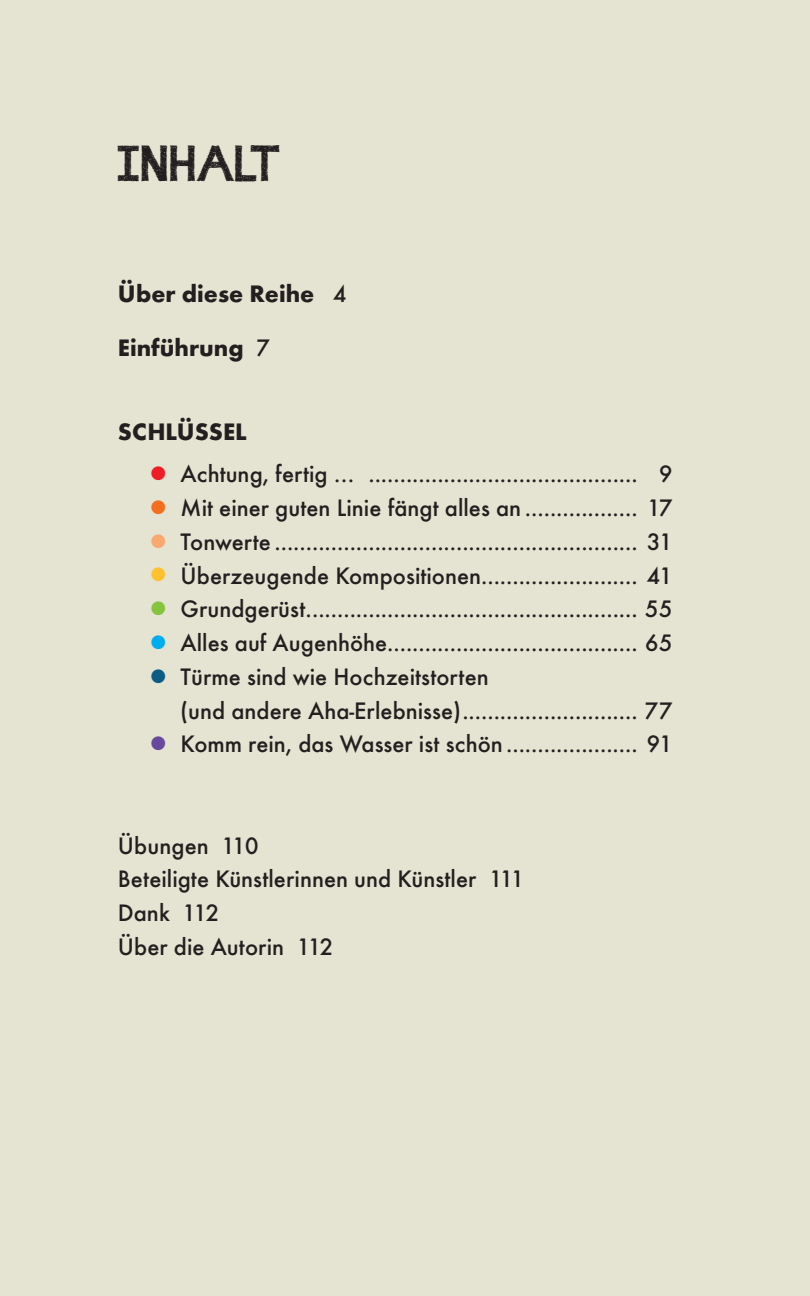
<style>
.page{position:relative;width:810px;height:1296px;background:#e5e3d1}
.page>*{position:absolute;margin:0;border:0;box-sizing:border-box;transform-origin:0 0}
.t1{font:500 49.5px/67.5px "Futura T";color:#0c5b85}
.t2{font:500 49.5px "Futura T";color:#ee1d23}
.t3{font:500 49.5px "Futura T";color:#f36e21}
.t4{font:500 49.5px "Futura T";color:#f9a86f}
.t5{font:500 49.5px "Futura T";color:#fec231}
.t6{font:500 49.5px "Futura T";color:#86c43f}
.t7{font:500 49.5px "Futura T";color:#00aeef}
.INTRO_HEAD{font:36px "illuminate";color:#231f20}
.B_HEAD{font:500 24.75px/33.8px "Futura T";color:#231f20}
.B_HEAD-2{font:700 24.75px "Futura T";color:#231f20}
.s1{font-weight:500}
.s2{color:#68499d}
</style>
<div class="page">
<p class="INTRO_HEAD" style="left:118px;top:144px;width:164px">INHALT</p>
<p class="B_HEAD-2" style="left:118px;top:279px;width:230px">Über diese Reihe <span class="s1">4</span></p>
<p class="B_HEAD-2" style="left:118px;top:333px;width:154px">Einführung <span class="s1">7</span></p>
<p class="B_HEAD-2" style="left:118px;top:417px;width:130px">SCHLÜSSEL</p>
<p class="B_HEAD" style="left:181px;top:457px;width:494px">Achtung, fertig … ........................................... 9</p>
<p class="B_HEAD" style="left:181px;top:491px;width:494px">Mit einer guten Linie fängt alles an .................. 17</p>
<p class="B_HEAD" style="left:181px;top:524px;width:494px">Tonwerte .......................................................... 31</p>
<p class="B_HEAD" style="left:181px;top:558px;width:494px">Überzeugende Kompositionen......................... 41</p>
<p class="B_HEAD" style="left:181px;top:592px;width:494px">Grundgerüst..................................................... 55</p>
<p class="B_HEAD" style="left:181px;top:626px;width:494px">Alles auf Augenhöhe........................................ 65</p>
<p class="B_HEAD" style="left:180px;top:659px;width:494px">Türme sind wie Hochzeitstorten<br>(und andere Aha-Erlebnisse)............................ 77</p>
<p class="B_HEAD" style="left:181px;top:727px;width:494px">Komm rein, das Wasser ist schön ..................... 91</p>
<p class="t2" style="left:142px;top:445px;width:35px">•</p>
<p class="t3" style="left:142px;top:479px;width:35px">•</p>
<p class="t4" style="left:142px;top:512px;width:35px">•</p>
<p class="t5" style="left:142px;top:546px;width:35px">•</p>
<p class="t6" style="left:142px;top:580px;width:35px">•</p>
<p class="t7" style="left:142px;top:614px;width:35px">•</p>
<p class="t1" style="left:142px;top:642px;width:35px">• <span class="s2">•</span></p>
<p class="B_HEAD" style="left:118px;top:828px;width:142px">Übungen 110</p>
<p class="B_HEAD" style="left:118px;top:862px;width:408px">Beteiligte Künstlerinnen und Künstler 111</p>
<p class="B_HEAD" style="left:118px;top:896px;width:103px">Dank 112</p>
<p class="B_HEAD" style="left:118px;top:929px;width:217px">Über die Autorin 112</p>
</div>
